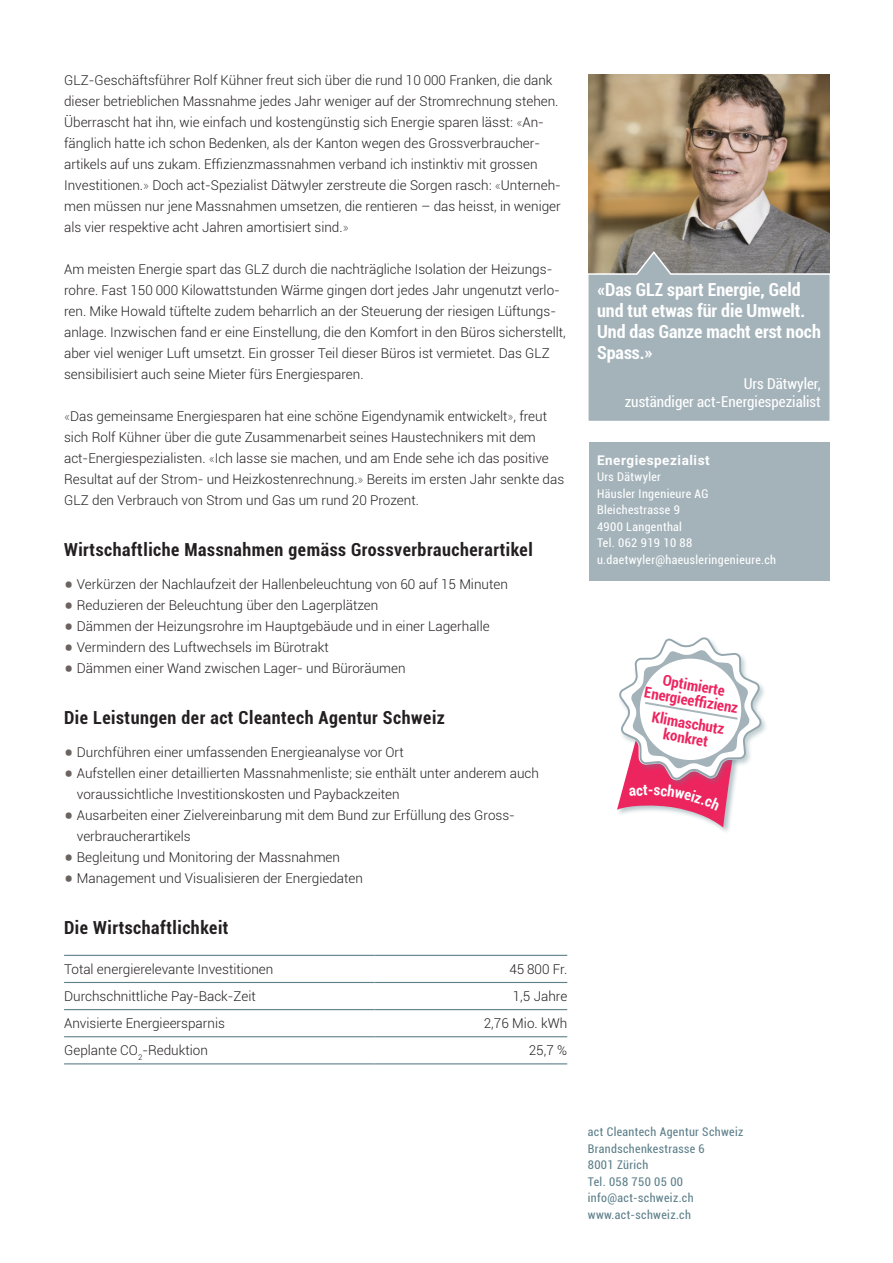
<style>
.page{position:relative;width:893px;height:1263px;background:#fff}
.page>*{position:absolute;margin:0;border:0;box-sizing:border-box;transform-origin:0 0}
.t1{font:700 condensed 18px "Roboto";letter-spacing:.03em;color:#231f20}
.t2{font:700 condensed 18px/21px "Roboto";color:#fff}
.t3{font:condensed 15px/18px "Roboto";color:#fff;text-align:right}
.t4{font:700 condensed 15px/15px "Roboto";color:#ed255f;text-align:center}
.t5{font:300 13.5px/21px "Roboto";color:#231f20}
.t6{font:700 13.5px "Roboto";letter-spacing:.04em;color:#fff}
.t7{font:condensed 12px/16.5px "Roboto";letter-spacing:.03em;color:#5e808b}
.t8{font:condensed 12px/16.5px "Roboto";letter-spacing:.03em;color:#fff}
.s1{font-weight:100}
.s2{font-weight:700;font-size:25.5px;color:#6b6360}
</style>
<div class="page">
<img style="left:589px;top:74px;width:240px;height:176px">
<div style="left:589px;top:442px;width:240px;height:138px;background:#a4b3ba"></div>
<svg style="left:588px;top:250px;width:242px;height:171px;background:#a1adb2"></svg>
<hr style="left:64px;top:955px;width:310px;height:1px;background:#5e808b">
<hr style="left:374px;top:955px;width:193px;height:1px;background:#5e808b">
<hr style="left:64px;top:982px;width:310px;height:1px;background:#5e808b">
<hr style="left:374px;top:982px;width:193px;height:1px;background:#5e808b">
<hr style="left:64px;top:1009px;width:310px;height:1px;background:#5e808b">
<hr style="left:374px;top:1009px;width:193px;height:1px;background:#5e808b">
<hr style="left:64px;top:1036px;width:310px;height:1px;background:#5e808b">
<hr style="left:374px;top:1036px;width:193px;height:1px;background:#5e808b">
<hr style="left:64px;top:1063px;width:310px;height:1px;background:#5e808b">
<hr style="left:374px;top:1063px;width:193px;height:1px;background:#5e808b">
<svg style="left:617px;top:637px;width:149px;height:190px"></svg>
<p class="t5" style="left:64px;top:69px;width:498px">GLZ-Geschäftsführer Rolf Kühner freut sich über die rund 10 000 Franken, die dank dieser betrieblichen Massnahme jedes Jahr weniger auf der Stromrechnung stehen.<br>Überrascht hat ihn, wie einfach und kostengünstig sich Energie sparen lässt: <span class="s1">«</span>An&shy;fänglich hatte ich schon Bedenken, als der Kanton wegen des Grossverbraucher&shy;artikels auf uns zukam. Effizienzmassnahmen verband ich instinktiv mit grossen Investitionen.<span class="s1">»</span> Doch act-Spezialist Dätwyler zerstreute die Sorgen rasch: <span class="s1">«</span>Unterneh&shy;men müssen nur jene Massnahmen umsetzen, die rentieren – das heisst, in weniger als vier respektive acht Jahren amortisiert sind.<span class="s1">»</span></p>
<p class="t5" style="left:64px;top:258px;width:503px">Am meisten Energie spart das GLZ durch die nachträgliche Isolation der Heizungs&shy;rohre. Fast 150 000 Kilowattstunden Wärme gingen dort jedes Jahr ungenutzt verlo&shy;ren. Mike Howald tüftelte zudem beharrlich an der Steuerung der riesigen Lüftungs&shy;anlage. Inzwischen fand er eine Einstellung, die den Komfort in den Büros sicherstellt, aber viel weniger Luft umsetzt. Ein grosser Teil dieser Büros ist vermietet. Das GLZ sensibilisiert auch seine Mieter fürs Energiesparen.</p>
<p class="t5" style="left:64px;top:405px;width:502px"><span class="s1">«</span>Das gemeinsame Energiesparen hat eine schöne Eigendynamik entwickelt<span class="s1">»</span>, freut sich Rolf Kühner über die gute Zusammenarbeit seines Haustechnikers mit dem act-Energiespezialisten. <span class="s1">«</span>Ich lasse sie machen, und am Ende sehe ich das positive Resultat auf der Strom- und Heizkostenrechnung.<span class="s1">»</span> Bereits im ersten Jahr senkte das GLZ den Verbrauch von Strom und Gas um rund 20 Prozent.</p>
<h1 class="t1" style="left:64px;top:537px;width:470px">Wirtschaftliche Massnahmen gemäss Grossverbraucherartikel</h1>
<p class="t5" style="left:64px;top:573px;width:445px"><span class="s2">•</span> Verkürzen der Nachlaufzeit der Hallenbeleuchtung von 60 auf 15 Minuten</p>
<p class="t5" style="left:64px;top:594px;width:316px"><span class="s2">•</span> Reduzieren der Beleuchtung über den Lagerplätzen</p>
<p class="t5" style="left:64px;top:615px;width:427px"><span class="s2">•</span> Dämmen der Heizungsrohre im Hauptgebäude und in einer Lagerhalle</p>
<p class="t5" style="left:64px;top:636px;width:266px"><span class="s2">•</span> Vermindern des Luftwechsels im Bürotrakt</p>
<p class="t5" style="left:64px;top:657px;width:343px"><span class="s2">•</span> Dämmen einer Wand zwischen Lager- und Büroräumen</p>
<h1 class="t1" style="left:64px;top:705px;width:382px">Die Leistungen der act Cleantech Agentur Schweiz</h1>
<p class="t5" style="left:64px;top:741px;width:341px"><span class="s2">•</span> Durchführen einer umfassenden Energieanalyse vor Ort</p>
<p class="t5" style="left:77px;top:762px;width:464px;text-indent:-13px"><span class="s2">•</span> Aufstellen einer detaillierten Massnahmenliste; sie enthält unter anderem auch voraussichtliche Investitionskosten und Paybackzeiten</p>
<p class="t5" style="left:77px;top:804px;width:440px;text-indent:-13px"><span class="s2">•</span> Ausarbeiten einer Zielvereinbarung mit dem Bund zur Erfüllung des Gross&shy;verbraucherartikels</p>
<p class="t5" style="left:64px;top:846px;width:277px"><span class="s2">•</span> Begleitung und Monitoring der Massnahmen</p>
<p class="t5" style="left:64px;top:867px;width:300px"><span class="s2">•</span> Management und Visualisieren der Energiedaten</p>
<h1 class="t1" style="left:64px;top:915px;width:166px">Die Wirtschaftlichkeit</h1>
<p class="t5" style="left:64px;top:958px;width:211px">Total energierelevante Investitionen</p>
<p class="t5" style="left:509px;top:958px;width:59px">45 800 Fr.</p>
<p class="t5" style="left:64px;top:985px;width:193px">Durchschnittliche Pay-Back-Zeit</p>
<p class="t5" style="left:513px;top:985px;width:56px">1,5 Jahre</p>
<p class="t5" style="left:64px;top:1012px;width:162px">Anvisierte Energieersparnis</p>
<p class="t5" style="left:484px;top:1012px;width:85px">2,76 Mio. kWh</p>
<p class="t5" style="left:64px;top:1040px;width:145px">Geplante CO<sub>2</sub>-Reduktion</p>
<p class="t5" style="left:529px;top:1040px;width:40px">25,7 %</p>
<h1 class="t2" style="left:597px;top:279px;width:225px">«Das GLZ spart Energie, Geld und tut etwas für die Umwelt.<br>Und das Ganze macht erst noch<br>Spass.»</h1>
<p class="t3" style="left:625px;top:374px;width:198px">Urs Dätwyler,<br>zuständiger act-Energiespezialist</p>
<p class="t6" style="left:597px;top:450px;width:114px">Energiespezialist</p>
<p class="t8" style="left:597px;top:468px;width:181px">Urs Dätwyler<br>Häusler Ingenieure AG<br>Bleichestrasse 9<br>4900 Langenthal<br>Tel. 062 919 10 88 u.daetwyler@haeusleringenieure.ch</p>
<p class="t4" style="left:649px;top:669px;width:97px;rotate:10deg">Optimierte<br>Energieeffi zienz</p>
<p class="t4" style="left:653px;top:709px;width:75px;rotate:10deg">Klimaschutz konkret</p>
<p class="t7" style="left:588px;top:1123px;width:157px">act Cleantech Agentur Schweiz<br>Brandschenkestrasse 6<br>8001 Zürich<br>Tel. 058 750 05 00 info@act-schweiz.ch www.act-schweiz.ch</p>
</div>
